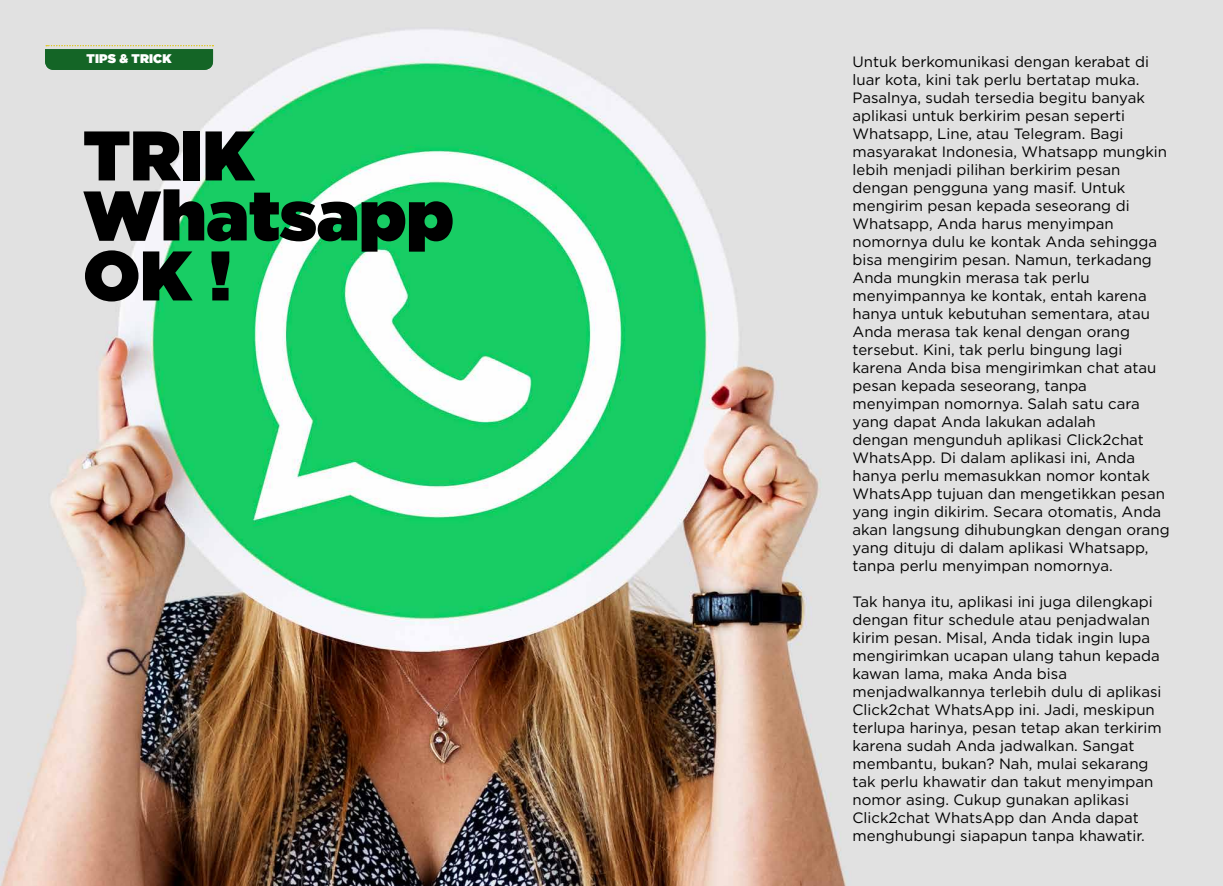
<style>
.page{position:relative;width:1223px;height:886px;background:#fff}
.page>*{position:absolute;margin:0;border:0;box-sizing:border-box;transform-origin:0 0}
.t1{font:70px/60px "Gotham Ultra";color:#000}
.t2{font:15px/18px "Gotham HTF";color:#000}
.t3{font:12.5px "Gotham Ultra";letter-spacing:.015em;color:#fff}
.t4{font:12.5px "Myriad Pro";letter-spacing:.02em;color:#fff}
</style>
<div class="page">
<img style="left:0;top:0;width:1222px;height:886px">
<svg style="left:45px;top:45px;width:168px;height:25px;background:#367940"></svg>
<p class="t4" style="left:104px;top:51px;width:52px">MOMENT</p>
<p class="t2" style="left:852px;top:53px;width:319px">Untuk berkomunikasi dengan kerabat di luar kota, kini tak perlu bertatap muka.<br>Pasalnya, sudah tersedia begitu banyak aplikasi untuk berkirim pesan seperti Whatsapp, Line, atau Telegram. Bagi masyarakat Indonesia, Whatsapp mungkin lebih menjadi pilihan berkirim pesan dengan pengguna yang masif. Untuk mengirim pesan kepada seseorang di Whatsapp, Anda harus menyimpan nomornya dulu ke kontak Anda sehingga bisa mengirim pesan. Namun, terkadang Anda mungkin merasa tak perlu menyimpannya ke kontak, entah karena hanya untuk kebutuhan sementara, atau Anda merasa tak kenal dengan orang tersebut. Kini, tak perlu bingung lagi karena Anda bisa mengirimkan chat atau pesan kepada seseorang, tanpa menyimpan nomornya. Salah satu cara yang dapat Anda lakukan adalah<br>dengan mengunduh aplikasi Click2chat WhatsApp. Di dalam aplikasi ini, Anda hanya perlu memasukkan nomor kontak WhatsApp tujuan dan mengetikkan pesan yang ingin dikirim. Secara otomatis, Anda akan langsung dihubungkan dengan orang yang dituju di dalam aplikasi Whatsapp, tanpa perlu menyimpan nomornya.</p>
<p class="t2" style="left:852px;top:593px;width:311px">Tak hanya itu, aplikasi ini juga dilengkapi dengan fitur schedule atau penjadwalan kirim pesan. Misal, Anda tidak ingin lupa mengirimkan ucapan ulang tahun kepada kawan lama, maka Anda bisa menjadwalkannya terlebih dulu di aplikasi Click2chat WhatsApp ini. Jadi, meskipun terlupa harinya, pesan tetap akan terkirim karena sudah Anda jadwalkan. Sangat membantu, bukan? Nah, mulai sekarang tak perlu khawatir dan takut menyimpan nomor asing. Cukup gunakan aplikasi Click2chat WhatsApp dan Anda dapat menghubungi siapapun tanpa khawatir.</p>
<p class="t3" style="left:86px;top:52px;width:87px">TIPS &amp; TRICK</p>
<h1 class="t1" style="left:83px;top:124px;width:372px">TRIK<br>Whatsapp<br>OK !</h1>
</div>
